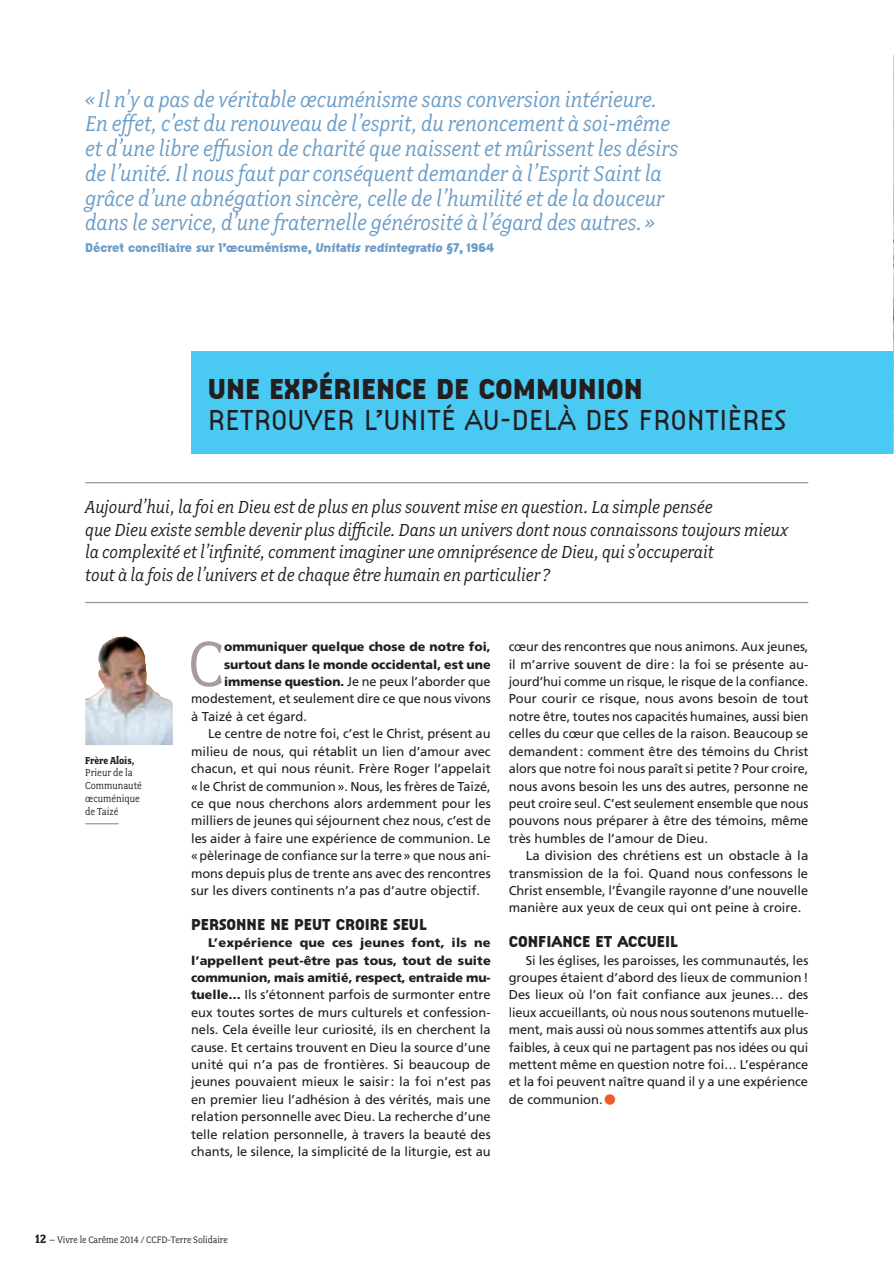
<style>
.page{position:relative;width:894px;height:1266px;background:#fff}
.page>*{position:absolute;margin:0;border:0;box-sizing:border-box;transform-origin:0 0}
.t1{font:71.4px "Fairplex Narrow OT";color:#a89b9b}
.t2{font:300 30px "Citizen CCFD";color:#231f20}
.t3{font:800 30px "Citizen CCFD";color:#231f20}
.t4{font:30px "Frutiger";color:#f15929}
.t5{font:italic 24px/24.8px "Fairplex Narrow OT";color:#6a9dc8}
.t6{font:italic 19.5px/22.5px "Fairplex Narrow OT";color:#231f20}
.t7{font:800 16.5px "Citizen CCFD";color:#231f20}
.t8{font:800 13.2px "Citizen CCFD";color:#6a9dc8}
.t9{font:12.9px/17.4px "Frutiger";color:#231f20;text-align:justify}
.t10{font:900 12.45px/17.4px "Frutiger";color:#231f20}
.t11{font:11.25px/12.8px "Fairplex Narrow OT";color:#231f20}
.t12{font:700 11.25px "Fairplex Narrow OT";color:#231f20}
.t13{font:10.5px "Fairplex Narrow OT";color:#231f20}
.s1{font-weight:900;font-size:12.45px}
.s2{font-weight:700;font-size:13.5px}
</style>
<div class="page">
<div style="left:191px;top:351px;width:703px;height:102px;background:#4ac9f2"></div>
<img style="left:893px;top:55px;width:1px;height:398px">
<hr style="left:85px;top:482px;width:723px;height:1px;background:#939598">
<hr style="left:85px;top:602px;width:723px;height:1px;background:#939598">
<hr style="left:85px;top:823px;width:33px;height:1px;background:#939598">
<img style="left:85px;top:636px;width:88px;height:109px">
<p class="t5" style="left:85px;top:87px;width:594px">« Il n’y a pas de véritable œcuménisme sans conversion intérieure.<br>En effet, c’est du renouveau de l’esprit, du renoncement à soi-même et d’une libre effusion de charité que naissent et mûrissent les désirs de l’unité. Il nous faut par conséquent demander à l’Esprit Saint la grâce d’une abnégation sincère, celle de l’humilité et de la douceur dans le service, d’une fraternelle générosité à l’égard des autres. »</p>
<p class="t8" style="left:85px;top:239px;width:410px">DÉCRET CONCILIAIRE SUR L’ŒCUMÉNISME, UNITATIS REDINTEGRATIO §7, 1964</p>
<h2 class="t3" style="left:208px;top:369px;width:436px">UNE EXPÉRIENCE DE COMMUNION</h2>
<h2 class="t2" style="left:208px;top:403px;width:580px">RETROUVER L’UNITÉ AU-DELÀ DES FRONTIÈRES</h2>
<p class="t6" style="left:85px;top:496px;width:704px">Aujourd’hui, la foi en Dieu est de plus en plus souvent mise en question. La simple pensée<br>que Dieu existe semble devenir plus difficile. Dans un univers dont nous connaissons toujours mieux la complexité et l’infinité, comment imaginer une omniprésence de Dieu, qui s’occuperait<br>tout à la fois de l’univers et de chaque être humain en particulier ?</p>
<p class="t12" style="left:85px;top:753px;width:51px">Frère Alois,</p>
<p class="t11" style="left:85px;top:766px;width:58px">Prieur de la<br>Communauté œcuménique de Taizé</p>
<h1 class="t1" style="left:188px;top:623px;width:38px">C</h1>
<p class="t10" style="left:224px;top:638px;width:268px">ommuniquer quelque chose de notre foi, surtout dans le monde occidental, est une</p>
<p class="t9" style="left:191px;top:672px;width:301px;text-indent:33px"><span class="s1">immense question.</span> Je ne peux l’aborder que modestement, et seulement dire ce que nous vivons à Taizé à cet égard.</p>
<p class="t9" style="left:191px;top:725px;width:301px;text-indent:17px">Le centre de notre foi, c’est le Christ, présent au milieu de nous, qui rétablit un lien d’amour avec chacun, et qui nous réunit. Frère Roger l’appelait « le Christ de communion». Nous, les frères de Taizé, ce que nous cherchons alors ardemment pour les milliers de jeunes qui séjournent chez nous, c’est de les aider à faire une expérience de communion. Le « pèlerinage de confiance sur la terre» que nous ani&shy;mons depuis plus de trente ans avec des rencontres sur les divers continents n’a pas d’autre objectif.</p>
<p class="t7" style="left:191px;top:913px;width:237px">PERSONNE NE PEUT CROIRE SEUL</p>
<p class="t10" style="left:191px;top:933px;width:301px;text-align:justify;text-indent:17px">L’expérience que ces jeunes font, ils ne l’appellent peut-être pas tous, tout de suite communion, mais amitié, respect, entraide mu-</p>
<p class="t9" style="left:191px;top:986px;width:301px"><span class="s1">tuelle…</span> Ils s’étonnent parfois de surmonter entre eux toutes sortes de murs culturels et confession&shy;nels. Cela éveille leur curiosité, ils en cherchent la cause. Et certains trouvent en Dieu la source d’une unité qui n’a pas de frontières. Si beaucoup de jeunes pouvaient mieux le saisir: la foi n’est pas en premier lieu l’adhésion à des vérités, mais une relation personnelle avec Dieu. La recherche d’une telle relation personnelle, à travers la beauté des chants, le silence, la simplicité de la liturgie, est au</p>
<p class="t9" style="left:509px;top:638px;width:301px">cœur des rencontres que nous animons. Aux jeunes, il m’arrive souvent de dire: la foi se présente au&shy;jourd’hui comme un risque, le risque de la confiance.<br>Pour courir ce risque, nous avons besoin de tout notre être, toutes nos capacités humaines, aussi bien celles du cœur que celles de la raison. Beaucoup se demandent : comment être des témoins du Christ alors que notre foi nous paraît si petite? Pour croire, nous avons besoin les uns des autres, personne ne peut croire seul. C’est seulement ensemble que nous pouvons nous préparer à être des témoins, même très humbles de l’amour de Dieu.</p>
<p class="t9" style="left:509px;top:846px;width:301px;text-indent:17px">La division des chrétiens est un obstacle à la transmission de la foi. Quand nous confessons le Christ ensemble, l’Évangile rayonne d’une nouvelle manière aux yeux de ceux qui ont peine à croire.</p>
<p class="t7" style="left:509px;top:931px;width:171px">CONFIANCE ET ACCUEIL</p>
<p class="t9" style="left:509px;top:951px;width:301px;text-indent:17px">Si les églises, les paroisses, les communautés, les groupes étaient d’abord des lieux de communion !<br>Des lieux où l’on fait confiance aux jeunes… des lieux accueillants, où nous nous soutenons mutuelle&shy;ment, mais aussi où nous sommes attentifs aux plus faibles, à ceux qui ne partagent pas nos idées ou qui mettent même en question notre foi… L’espérance et la foi peuvent naître quand il y a une expérience de communion.</p>
<h2 class="t4" style="left:602px;top:1081px;width:16px">•</h2>
<p class="t13" style="left:35px;top:1233px;width:194px"><span class="s2">12</span> – Vivre le Carême 2014 / CCFD-Terre Solidaire</p>
</div>
